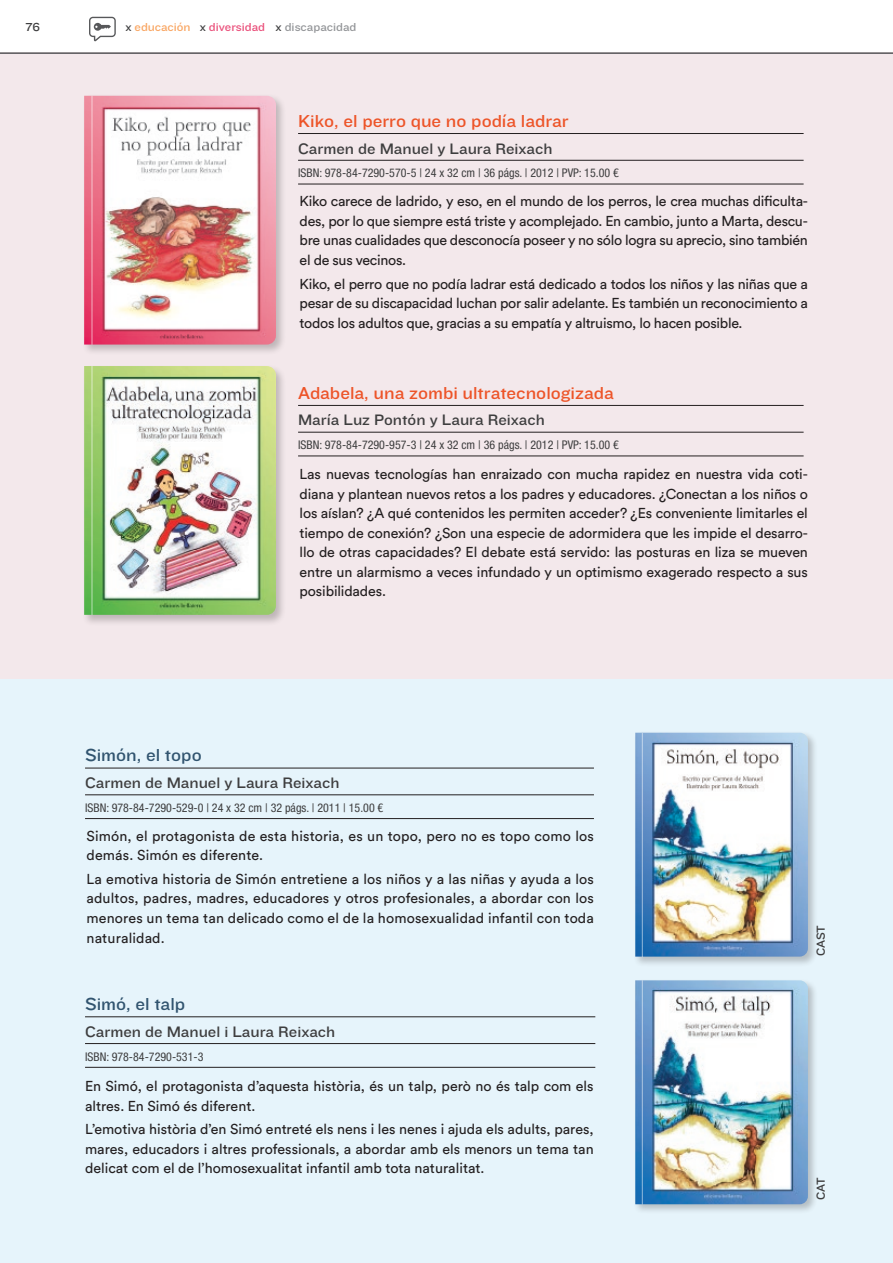
<style>
.page{position:relative;width:893px;height:1263px;background:#fff}
.page>*{position:absolute;margin:0;border:0;box-sizing:border-box;transform-origin:0 0}
.Estilo_de_párrafo_1{font:18px "Knockout HTF32 Junior Cruiserwt";color:#ed5428}
.Estilo_de_párrafo_1-2{font:18px "Knockout HTF32 Junior Cruiserwt";color:#31546f}
.Estilo_de_párrafo_2{font:15.75px "Knockout HTF32 Junior Cruiserwt";color:#3e3e3f}
.Texto_contenido_libr{font:14.25px/19.5px "Circular Std";color:#231f20;text-align:justify}
.Estilo_de_párrafo_2-2{font:condensed 12px "Helvetica Neue LT Std";color:#3e3e3f}
.Nombre_grande{font:12px "Knockout HTF32 Junior Cruiserwt";color:#939598}
.Nombre_grande-2{font:12px "Knockout HTF32 Junior Cruiserwt";color:#ea507b}
.Nombre_grande-3{font:12px "Knockout HTF32 Junior Cruiserwt";color:#f9a663}
.Titulo_Libro_pequeño{font:12px "Knockout HTF32 Junior Cruiserwt";letter-spacing:-.015em;color:#3e3e3f}
.s1{color:#3e3e3f}
</style>
<div class="page">
<svg style="left:89px;top:17px;width:27px;height:24px"></svg>
<div style="left:0;top:53px;width:893px;height:1210px;background:#f3e8eb"></div>
<hr style="left:298px;top:133px;width:506px;height:1px;background:#231f20">
<hr style="left:298px;top:160px;width:506px;height:1px;background:#231f20">
<hr style="left:298px;top:184px;width:506px;height:1px;background:#231f20">
<hr style="left:298px;top:405px;width:506px;height:1px;background:#231f20">
<hr style="left:298px;top:432px;width:506px;height:1px;background:#231f20">
<hr style="left:298px;top:456px;width:506px;height:1px;background:#231f20">
<div style="left:82px;top:94px;width:205px;height:261px;background:#231f20;opacity:.25"></div>
<img style="left:84px;top:96px;width:192px;height:249px">
<div style="left:82px;top:364px;width:205px;height:262px;background:#231f20;opacity:.25"></div>
<img style="left:84px;top:366px;width:192px;height:249px">
<hr style="left:91px;top:96px;width:2px;height:249px;background:#fff">
<hr style="left:91px;top:366px;width:2px;height:249px;background:#fff">
<div style="left:0;top:679px;width:893px;height:584px;background:#e6f4fb"></div>
<hr style="left:85px;top:768px;width:509px;height:1px;background:#231f20">
<hr style="left:85px;top:794px;width:509px;height:1px;background:#231f20">
<hr style="left:85px;top:818px;width:509px;height:1px;background:#231f20">
<hr style="left:85px;top:1016px;width:510px;height:1px;background:#231f20">
<hr style="left:85px;top:1043px;width:510px;height:1px;background:#231f20">
<hr style="left:85px;top:1067px;width:510px;height:1px;background:#231f20">
<div style="left:633px;top:730px;width:185px;height:236px;background:#231f20;opacity:.25"></div>
<img style="left:635px;top:733px;width:173px;height:224px">
<hr style="left:642px;top:733px;width:1px;height:224px;background:#fff">
<div style="left:633px;top:978px;width:185px;height:236px;background:#231f20;opacity:.25"></div>
<img style="left:635px;top:980px;width:173px;height:224px">
<hr style="left:642px;top:980px;width:1px;height:224px;background:#fff">
<hr style="left:0;top:52px;width:893px;height:2px;background:#57585a">
<p class="Titulo_Libro_pequeño" style="left:25px;top:20px;width:16px">76</p>
<p class="Nombre_grande-3" style="left:125px;top:20px;width:67px"><span class="s1">x</span> educación</p>
<p class="Nombre_grande-2" style="left:200px;top:20px;width:67px"><span class="s1">x</span> diversidad</p>
<p class="Nombre_grande" style="left:276px;top:20px;width:82px"><span class="s1">x</span> discapacidad</p>
<p class="Estilo_de_párrafo_1" style="left:298px;top:111px;width:272px">Kiko, el perro que no podía ladrar</p>
<p class="Estilo_de_párrafo_2" style="left:298px;top:140px;width:256px">Carmen de Manuel y Laura Reixach</p>
<p class="Estilo_de_párrafo_2-2" style="left:298px;top:166px;width:322px">ISBN: 978-84-7290-570-5 | 24 x 32 cm | 36 págs. | 2012 | PVP: 15.00 €</p>
<p class="Texto_contenido_libr" style="left:300px;top:191px;width:510px">Kiko carece de ladrido, y eso, en el mundo de los perros, le crea muchas dificulta&shy;des, por lo que siempre está triste y acomplejado. En cambio, junto a Marta, descu&shy;bre unas cualidades que desconocía poseer y no sólo logra su aprecio, sino también el de sus vecinos.</p>
<p class="Texto_contenido_libr" style="left:300px;top:274px;width:510px">Kiko, el perro que no podía ladrar está dedicado a todos los niños y las niñas que a pesar de su discapacidad luchan por salir adelante. Es también un reconocimiento a todos los adultos que, gracias a su empatía y altruismo, lo hacen posible.</p>
<p class="Estilo_de_párrafo_1" style="left:298px;top:383px;width:317px">Adabela, una zombi ultratecnologizada</p>
<p class="Estilo_de_párrafo_2" style="left:298px;top:412px;width:248px">María Luz Pontón y Laura Reixach</p>
<p class="Estilo_de_párrafo_2-2" style="left:298px;top:438px;width:322px">ISBN: 978-84-7290-957-3 | 24 x 32 cm | 36 págs. | 2012 | PVP: 15.00 €</p>
<p class="Texto_contenido_libr" style="left:300px;top:464px;width:510px">Las nuevas tecnologías han enraizado con mucha rapidez en nuestra vida coti&shy;diana y plantean nuevos retos a los padres y educadores. ¿Conectan a los niños o los aíslan? ¿A qué contenidos les permiten acceder? ¿Es conveniente limitarles el tiempo de conexión? ¿Son una especie de adormidera que les impide el desarro&shy;llo de otras capacidades? El debate está servido: las posturas en liza se mueven entre un alarmismo a veces infundado y un optimismo exagerado respecto a sus posibilidades.</p>
<p class="Estilo_de_párrafo_1-2" style="left:85px;top:745px;width:118px">Simón, el topo</p>
<p class="Estilo_de_párrafo_2" style="left:85px;top:774px;width:256px">Carmen de Manuel y Laura Reixach</p>
<p class="Estilo_de_párrafo_2-2" style="left:85px;top:801px;width:300px">ISBN: 978-84-7290-529-0 | 24 x 32 cm | 32 págs. | 2011 | 15.00 €</p>
<p class="Texto_contenido_libr" style="left:87px;top:826px;width:509px">Simón, el protagonista de esta historia, es un topo, pero no es topo como los demás. Simón es diferente.</p>
<p class="Texto_contenido_libr" style="left:87px;top:869px;width:509px">La emotiva historia de Simón entretiene a los niños y a las niñas y ayuda a los adultos, padres, madres, educadores y otros profesionales, a abordar con los menores un tema tan delicado como el de la homosexualidad infantil con toda naturalidad.</p>
<p class="Estilo_de_párrafo_1-2" style="left:85px;top:994px;width:102px">Simó, el talp</p>
<p class="Estilo_de_párrafo_2" style="left:85px;top:1023px;width:252px">Carmen de Manuel i Laura Reixach</p>
<p class="Estilo_de_párrafo_2-2" style="left:85px;top:1049px;width:120px">ISBN: 978-84-7290-531-3</p>
<p class="Texto_contenido_libr" style="left:85px;top:1076px;width:510px">En Simó, el protagonista d’aquesta història, és un talp, però no és talp com els altres. En Simó és diferent.</p>
<p class="Texto_contenido_libr" style="left:85px;top:1119px;width:510px">L’emotiva història d’en Simó entreté els nens i les nenes i ajuda els adults, pares, mares, educadors i altres professionals, a abordar amb els menors un tema tan delicat com el de l’homosexualitat infantil amb tota naturalitat.</p>
<p class="Titulo_Libro_pequeño" style="left:814px;top:956px;width:33px;rotate:-90deg">CAST</p>
<p class="Titulo_Libro_pequeño" style="left:814px;top:1200px;width:24px;rotate:-90deg">CAT</p>
</div>
